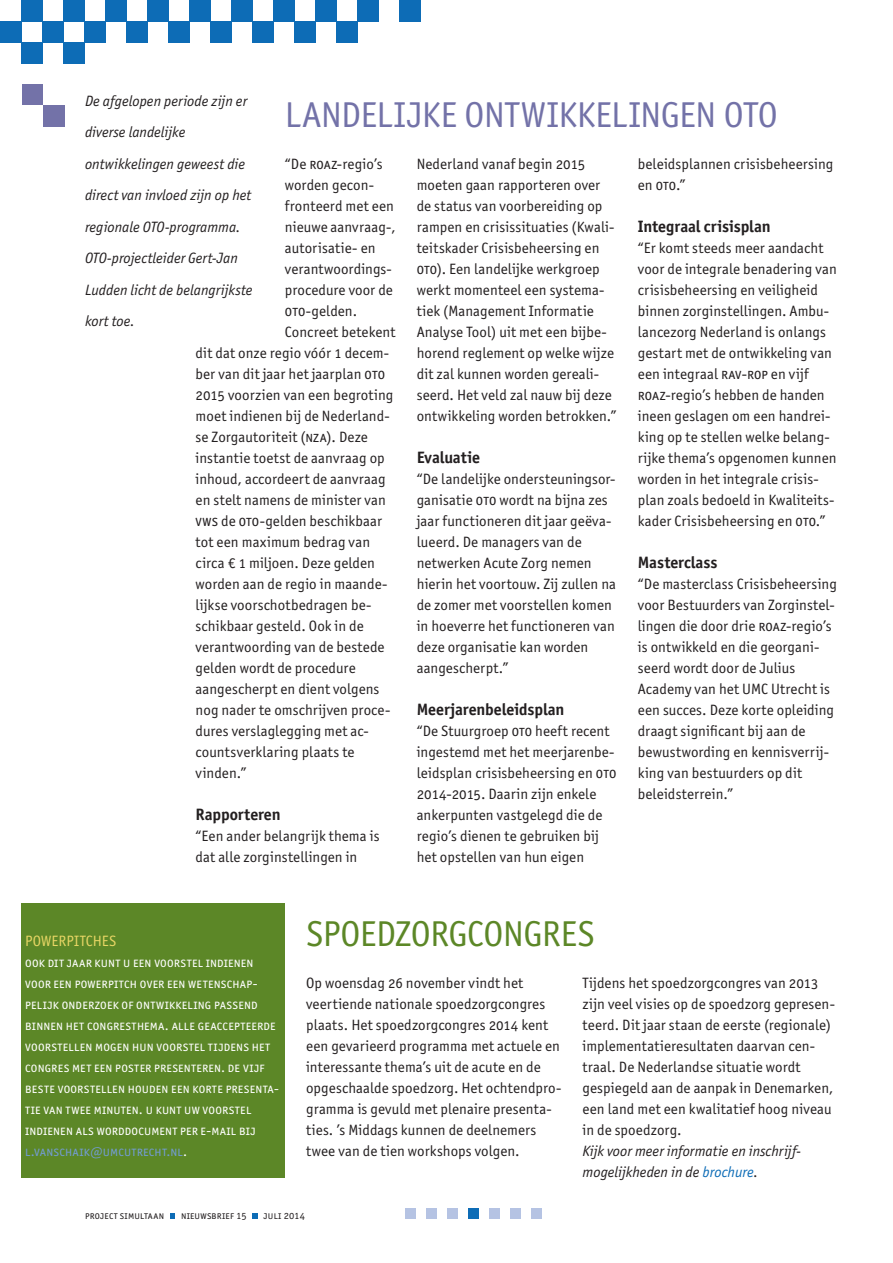
<style>
.page{position:relative;width:893px;height:1263px;background:#fff}
.page>*{position:absolute;margin:0;border:0;box-sizing:border-box;transform-origin:0 0}
.t1{font:36px "Officina Sans ITC Std";letter-spacing:.095em;color:#7372a8}
.t2{font:36px "Officina Sans ITC Std";color:#5c8727}
.t3{font:700 16.5px "Officina Sans ITC Std";letter-spacing:-.005em;color:#231f20}
.t4{font:15px/21px "Officina Sans ITC Std";letter-spacing:.005em;color:#231f20}
.t5{font:italic 15px/31.5px "Officina Sans ITC Std";color:#231f20}
.t6{font:15px "Officina Sans ITC Std";color:#e8d665}
.t7{font:13.5px/21px "Officina Sans ITC Std";letter-spacing:.015em;color:#fff}
.t8{font:10.5px "Officina Sans ITC Std";letter-spacing:.02em;color:#231f20}
.s1{color:#729cd1}
.s2{color:#0d6cb6}
</style>
<div class="page">
<div style="left:0;top:21px;width:21px;height:21px;background:#0d6cb6"></div>
<div style="left:42px;top:21px;width:21px;height:21px;background:#0d6cb6"></div>
<div style="left:84px;top:21px;width:21px;height:21px;background:#0d6cb6"></div>
<div style="left:126px;top:21px;width:21px;height:21px;background:#0d6cb6"></div>
<div style="left:168px;top:21px;width:21px;height:21px;background:#0d6cb6"></div>
<div style="left:210px;top:21px;width:21px;height:21px;background:#0d6cb6"></div>
<div style="left:252px;top:21px;width:21px;height:21px;background:#0d6cb6"></div>
<div style="left:294px;top:21px;width:21px;height:21px;background:#0d6cb6"></div>
<div style="left:336px;top:21px;width:21px;height:21px;background:#0d6cb6"></div>
<div style="left:21px;top:0;width:21px;height:21px;background:#0d6cb6"></div>
<div style="left:63px;top:0;width:21px;height:21px;background:#0d6cb6"></div>
<div style="left:105px;top:0;width:21px;height:21px;background:#0d6cb6"></div>
<div style="left:147px;top:0;width:21px;height:21px;background:#0d6cb6"></div>
<div style="left:189px;top:0;width:21px;height:21px;background:#0d6cb6"></div>
<div style="left:231px;top:0;width:21px;height:21px;background:#0d6cb6"></div>
<div style="left:273px;top:0;width:21px;height:21px;background:#0d6cb6"></div>
<div style="left:315px;top:0;width:21px;height:21px;background:#0d6cb6"></div>
<div style="left:357px;top:0;width:21px;height:21px;background:#0d6cb6"></div>
<div style="left:399px;top:0;width:21px;height:21px;background:#0d6cb6"></div>
<div style="left:21px;top:42px;width:21px;height:21px;background:#0d6cb6"></div>
<div style="left:63px;top:42px;width:21px;height:21px;background:#0d6cb6"></div>
<svg style="left:170px;top:1213px;width:5px;height:6px"></svg>
<svg style="left:252px;top:1213px;width:6px;height:6px"></svg>
<div style="left:22px;top:85px;width:21px;height:21px;background:#7372a8"></div>
<div style="left:43px;top:106px;width:21px;height:21px;background:#7372a8"></div>
<div style="left:405px;top:1208px;width:11px;height:11px;background:#b5c3e3"></div>
<div style="left:426px;top:1208px;width:10px;height:11px;background:#b5c3e3"></div>
<div style="left:447px;top:1208px;width:11px;height:11px;background:#b5c3e3"></div>
<div style="left:468px;top:1208px;width:10px;height:11px;background:#0d6cb6"></div>
<div style="left:489px;top:1208px;width:10px;height:11px;background:#b5c3e3"></div>
<div style="left:510px;top:1208px;width:10px;height:11px;background:#b5c3e3"></div>
<div style="left:531px;top:1208px;width:10px;height:11px;background:#b5c3e3"></div>
<div style="left:21px;top:904px;width:264px;height:274px;background:#5c8727"></div>
<p class="t5" style="left:85px;top:85px;width:169px">De afgelopen periode zijn er diverse landelijke ontwikkelingen geweest die direct van invloed zijn op het regionale OTO-programma.<br>OTO-projectleider Gert-Jan<br>Ludden licht de belangrijkste kort toe.</p>
<h1 class="t1" style="left:285px;top:94px;width:491px">Lan delijke ontwikkeling en OTO</h1>
<p class="t4" style="left:285px;top:153px;width:99px">“De roaz-regio’s</p>
<p class="t4" style="left:285px;top:174px;width:91px">worden gecon-</p>
<p class="t4" style="left:285px;top:195px;width:111px">fronteerd met een</p>
<p class="t4" style="left:285px;top:216px;width:112px">nieuwe aanvraag-,</p>
<p class="t4" style="left:285px;top:237px;width:92px">autorisatie- en</p>
<p class="t4" style="left:285px;top:258px;width:108px">verantwoordings-</p>
<p class="t4" style="left:285px;top:279px;width:109px">procedure voor de</p>
<p class="t4" style="left:285px;top:300px;width:74px">oto-gelden.</p>
<p class="t4" style="left:285px;top:321px;width:112px">Concreet betekent</p>
<p class="t4" style="left:196px;top:342px;width:195px">dit dat onze regio vóór 1 decem-</p>
<p class="t4" style="left:196px;top:363px;width:191px">ber van dit jaar het jaarplan oto</p>
<p class="t4" style="left:196px;top:384px;width:199px">2015 voorzien van een begroting</p>
<p class="t4" style="left:196px;top:405px;width:196px">moet indienen bij de Nederland-</p>
<p class="t4" style="left:196px;top:426px;width:174px">se Zorgautoriteit (nza). Deze</p>
<p class="t4" style="left:196px;top:447px;width:191px">instantie toetst de aanvraag op</p>
<p class="t4" style="left:196px;top:468px;width:192px">inhoud, accordeert de aanvraag</p>
<p class="t4" style="left:196px;top:489px;width:192px">en stelt namens de minister van</p>
<p class="t4" style="left:196px;top:510px;width:188px">vws de oto-gelden beschikbaar</p>
<p class="t4" style="left:196px;top:531px;width:176px">tot een maximum bedrag van</p>
<p class="t4" style="left:196px;top:552px;width:181px">circa € 1 miljoen. Deze gelden</p>
<p class="t4" style="left:196px;top:573px;width:193px">worden aan de regio in maande-</p>
<p class="t4" style="left:196px;top:594px;width:177px">lijkse voorschotbedragen be-</p>
<p class="t4" style="left:196px;top:615px;width:170px">schikbaar gesteld. Ook in de</p>
<p class="t4" style="left:196px;top:636px;width:190px">verantwoording van de bestede</p>
<p class="t4" style="left:196px;top:657px;width:162px">gelden wordt de procedure</p>
<p class="t4" style="left:196px;top:678px;width:185px">aangescherpt en dient volgens</p>
<p class="t4" style="left:196px;top:699px;width:196px">nog nader te omschrijven proce-</p>
<p class="t4" style="left:196px;top:720px;width:175px">dures verslaglegging met ac-</p>
<p class="t4" style="left:196px;top:741px;width:160px">countsverklaring plaats te</p>
<p class="t4" style="left:196px;top:762px;width:52px">vinden.”</p>
<p class="t3" style="left:196px;top:804px;width:87px">Rapporteren</p>
<p class="t4" style="left:196px;top:825px;width:186px">“Een ander belangrijk thema is dat alle zorginstellingen in</p>
<p class="t4" style="left:417px;top:153px;width:201px">Nederland vanaf begin 2015 moeten gaan rapporteren over de status van voorbereiding op rampen en crisissituaties (Kwali&shy;teitskader Crisisbeheersing en oto). Een landelijke werkgroep werkt momenteel een systema&shy;tiek (Management Informatie<br>Analyse Tool) uit met een bijbe&shy;horend reglement op welke wijze dit zal kunnen worden gereali&shy;seerd. Het veld zal nauw bij deze ontwikkeling worden betrokken.”</p>
<p class="t3" style="left:417px;top:447px;width:65px">Evaluatie</p>
<p class="t4" style="left:417px;top:468px;width:201px">“De landelijke ondersteuningsor&shy;ganisatie oto wordt na bijna zes jaar functioneren dit jaar geëva&shy;lueerd. De managers van de netwerken Acute Zorg nemen hierin het voortouw. Zij zullen na de zomer met voorstellen komen in hoeverre het functioneren van deze organisatie kan worden aangescherpt.”</p>
<p class="t3" style="left:417px;top:699px;width:149px">Meerjarenbeleidsplan</p>
<p class="t4" style="left:417px;top:720px;width:201px">“De Stuurgroep oto heeft recent ingestemd met het meerjarenbe&shy;leidsplan crisisbeheersing en oto<br>2014-2015. Daarin zijn enkele ankerpunten vastgelegd die de regio’s dienen te gebruiken bij het opstellen van hun eigen</p>
<p class="t4" style="left:638px;top:153px;width:197px">beleidsplannen crisisbeheersing en oto.”</p>
<p class="t3" style="left:638px;top:216px;width:134px">Integraal crisisplan</p>
<p class="t4" style="left:638px;top:237px;width:200px">“Er komt steeds meer aandacht voor de integrale benadering van crisisbeheersing en veiligheid binnen zorginstellingen. Ambu&shy;lancezorg Nederland is onlangs gestart met de ontwikkeling van een integraal rav-rop en vijf roaz-regio’s hebben de handen ineen geslagen om een handrei&shy;king op te stellen welke belang&shy;rijke thema’s opgenomen kunnen worden in het integrale crisis&shy;plan zoals bedoeld in Kwaliteits&shy;kader Crisisbeheersing en oto.”</p>
<p class="t3" style="left:638px;top:552px;width:81px">Masterclass</p>
<p class="t4" style="left:638px;top:573px;width:200px">“De masterclass Crisisbeheersing voor Bestuurders van Zorginstel&shy;lingen die door drie roaz-regio’s is ontwikkeld en die georgani&shy;seerd wordt door de Julius<br>Academy van het UMC Utrecht is een succes. Deze korte opleiding draagt significant bij aan de bewustwording en kennisverrij&shy;king van bestuurders op dit beleidsterrein.”</p>
<p class="t6" style="left:25px;top:932px;width:57px">Powerpitch</p>
<p class="t6" style="left:102px;top:932px;width:15px">es</p>
<p class="t7" style="left:25px;top:951px;width:255px">Ook dit jaar kunt u een voorstel indienen voor een powerpitch over een wetenschap&shy;pelijk onderzoek of ontwikkeling passend binnen het congresthema. Alle geaccepteerde voorstellen mogen hun voorstel tijdens het congres met een poster presenteren. De vijf beste voorstellen houden een korte presenta&shy;tie van twee minuten. U kunt uw voorstel indienen als worddocument per e-mail bij <span class="s1">l.vanschaik@umcutrecht.nl</span>.</p>
<h1 class="t2" style="left:306px;top:913px;width:287px">Spoedzorgcong res</h1>
<p class="t4" style="left:306px;top:972px;width:257px">Op woensdag 26 november vindt het veertiende nationale spoedzorgcongres plaats. Het spoedzorgcongres 2014 kent een gevarieerd programma met actuele en interessante thema’s uit de acute en de opgeschaalde spoedzorg. Het ochtendpro&shy;gramma is gevuld met plenaire presenta&shy;ties. ’s Middags kunnen de deelnemers twee van de tien workshops volgen.</p>
<p class="t4" style="left:583px;top:972px;width:254px">Tijdens het spoedzorgcongres van 2013 zijn veel visies op de spoedzorg gepresen&shy;teerd. Dit jaar staan de eerste (regionale) implementatieresultaten daarvan cen&shy;traal. De Nederlandse situatie wordt gespiegeld aan de aanpak in Denemarken, een land met een kwalitatief hoog niveau in de spoedzorg.</p>
<p class="t5" style="left:583px;top:1140px;width:219px;line-height:21px">Kijk voor meer informatie en inschrijf&shy;mogelijkheden in de <span class="s2">brochure</span>.</p>
<p class="t8" style="left:85px;top:1209px;width:81px">project simultaan</p>
<p class="t8" style="left:181px;top:1209px;width:67px">nieuwsbrief 15</p>
<p class="t8" style="left:264px;top:1209px;width:43px">juli 2014</p>
</div>
